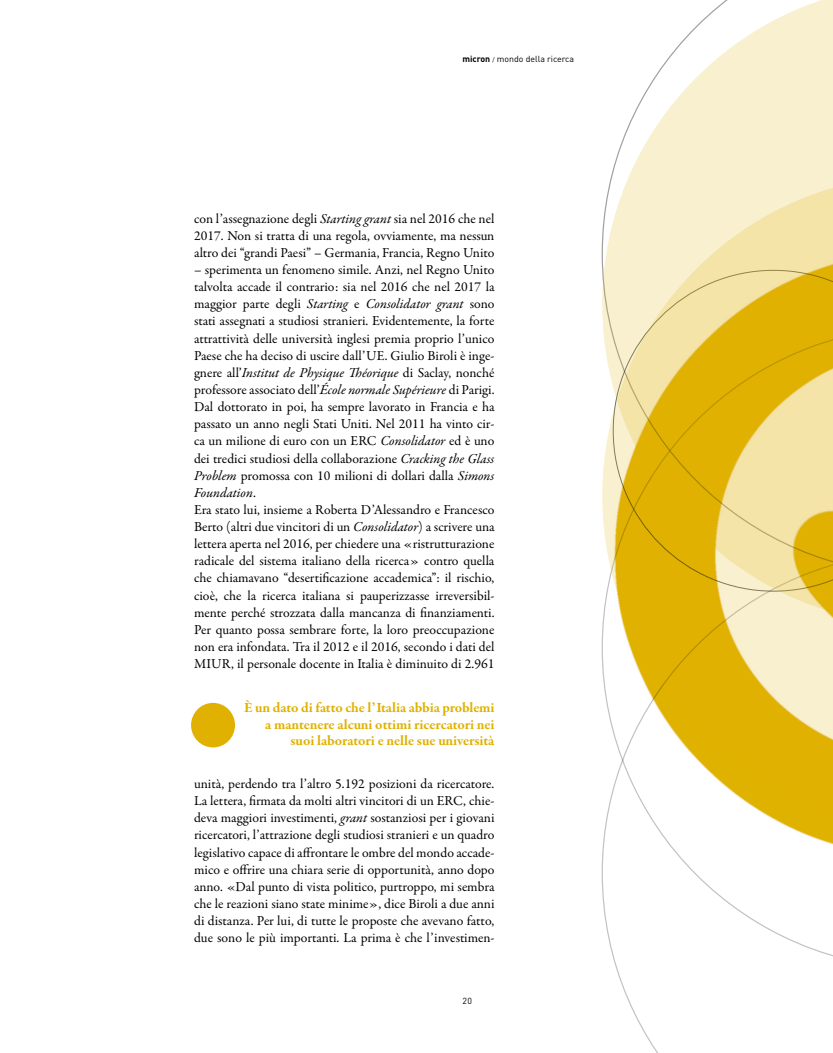
<style>
.page{position:relative;width:833px;height:1053px;background:#fff}
.page>*{position:absolute;margin:0;border:0;box-sizing:border-box;transform-origin:0 0}
.t1{font:700 14.38px/16.2px "Garamond Premr Pro";letter-spacing:-.01em;color:#e0b100;text-align:right}
.t2{font:13.75px/17.1px "Garamond Premr Pro";color:#000;text-align:justify}
.t3{font:8.75px "DIN";color:#000}
.s1{font-weight:700}
.s2{font-size:6.25px}
.s3{font-style:italic}
</style>
<div class="page">
<div style="left:191px;top:702px;width:44px;height:45px;background:#e0b100;border-radius:50%"></div>
<svg style="left:601px;top:638px;width:232px;height:331px"></svg>
<svg style="left:602px;top:625px;width:231px;height:191px"></svg>
<svg style="left:602px;top:0;width:231px;height:625px;background:#f0dc92"></svg>
<p class="t3" style="left:462px;top:54px;width:113px"><span class="s1">micron</span> <span class="s2">/</span> mondo della ricerca</p>
<p class="t2" style="left:194px;top:210px;width:302px">con l’assegnazione degli <span class="s3">Starting grant</span> sia nel 2016 che nel 2017. Non si tratta di una regola, ovviamente, ma nessun altro dei “grandi Paesi” – Germania, Francia, Regno Unito</p>
<p class="t2" style="left:194px;top:261px;width:302px;text-align:left">– sperimenta un fenomeno simile. Anzi, nel Regno Unito talvolta accade il contrario: sia nel 2016 che nel 2017 la maggior parte degli <span class="s3">Starting</span> e <span class="s3">Consolidator grant</span> sono stati assegnati a studiosi stranieri. Evidentemente, la forte attrattività delle università inglesi premia proprio l’unico Paese che ha deciso di uscire dall’UE. Giulio Biroli è inge&shy;gnere all’<span class="s3">Institut de Physique Théorique</span> di Saclay, nonché professore associato dell’<span class="s3">École normale Supérieure</span> di Parigi.<br>Dal dottorato in poi, ha sempre lavorato in Francia e ha passato un anno negli Stati Uniti. Nel 2011 ha vinto cir&shy;ca un milione di euro con un ERC <span class="s3">Consolidator</span> ed è uno dei tredici studiosi della collaborazione <span class="s3">Cracking the Glass Problem</span> promossa con 10 milioni di dollari dalla <span class="s3">Simons Foundation</span>.<br>Era stato lui, insieme a Roberta D’Alessandro e Francesco Berto (altri due vincitori di un <span class="s3">Consolidator</span>) a scrivere una lettera aperta nel 2016, per chiedere una «ristrutturazione radicale del sistema italiano della ricerca» contro quella che chiamavano “desertificazione accademica”: il rischio, cioè, che la ricerca italiana si pauperizzasse irreversibil&shy;mente perché strozzata dalla mancanza di finanziamenti.<br>Per quanto possa sembrare forte, la loro preoccupazione non era infondata. Tra il 2012 e il 2016, secondo i dati del MIUR, il personale docente in Italia è diminuito di 2.961</p>
<p class="t1" style="left:244px;top:699px;width:252px">È un dato di fatto che l’Italia abbia problemi a mantenere alcuni ottimi ricercatori nei suoi laboratori e nelle sue università</p>
<p class="t2" style="left:194px;top:775px;width:302px">unità, perdendo tra l’altro 5.192 posizioni da ricercatore.<br>La lettera, firmata da molti altri vincitori di un ERC, chie&shy;deva maggiori investimenti, <span class="s3">grant</span> sostanziosi per i giovani ricercatori, l’attrazione degli studiosi stranieri e un quadro legislativo capace di affrontare le ombre del mondo accade&shy;mico e offrire una chiara serie di opportunità, anno dopo anno. «Dal punto di vista politico, purtroppo, mi sembra che le reazioni siano state minime», dice Biroli a due anni di distanza. Per lui, di tutte le proposte che avevano fatto, due sono le più importanti. La prima è che l’investimen-</p>
<p class="t3" style="left:462px;top:995px;width:11px">20</p>
</div>
